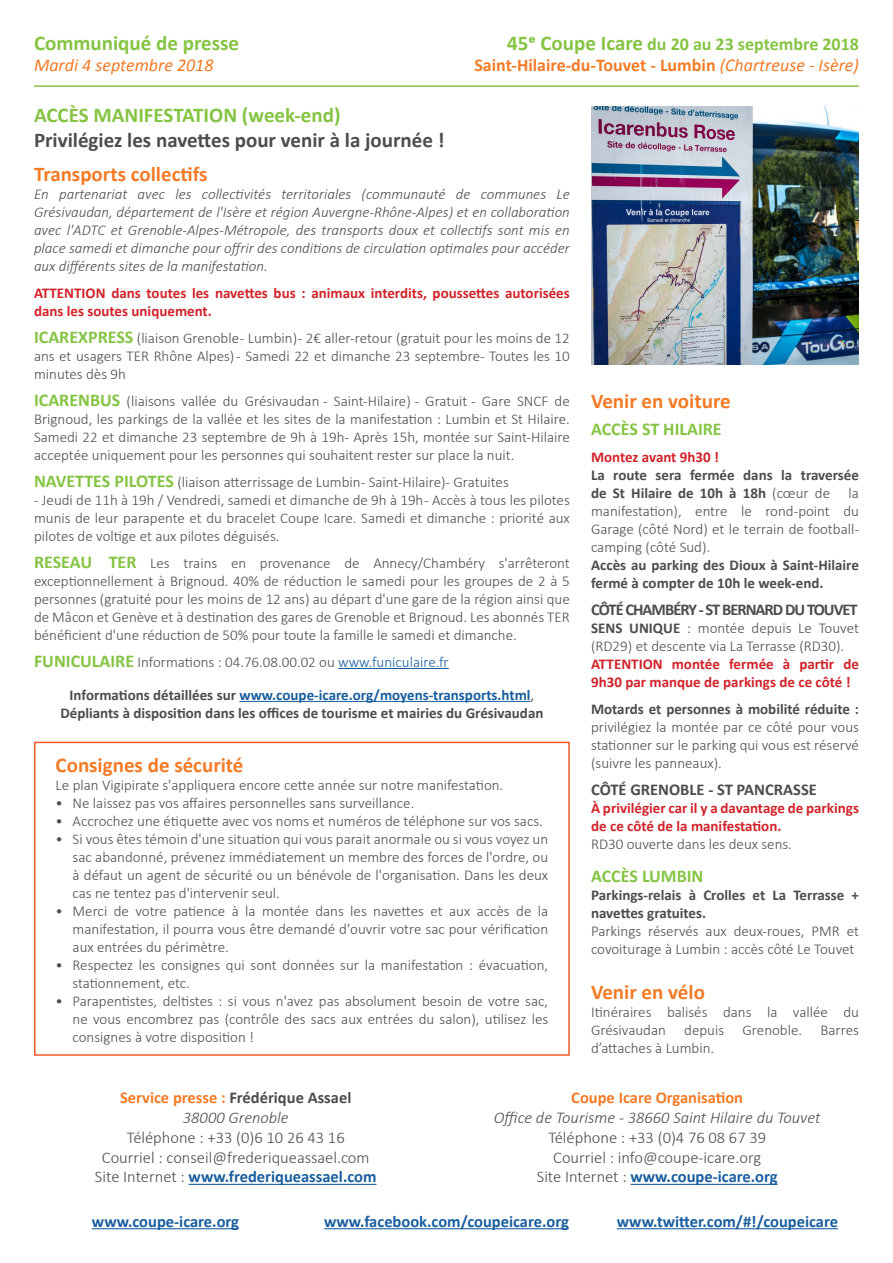
<style>
.page{position:relative;width:893px;height:1263px;background:#fff}
.page>*{position:absolute;margin:0;border:0;box-sizing:border-box;transform-origin:0 0}
.t1{font:700 21px "Calibri";color:#f47b26}
.t2{font:700 21px "Calibri";color:#85c443}
.t3{font:700 21px "Calibri";color:#4b4c4d}
.t4{font:700 18px/21.6px "Calibri";color:#f47b26;text-align:right}
.t5{font:700 18px "Calibri";color:#85c443}
.t6{font:italic 18px "Calibri";color:#f47b26}
.t7{font:300 16.5px/19.8px "Calibri";color:#4b4c4d;text-align:center}
.t8{font:700 16.5px "Calibri";color:#175d9e}
.t9{font:700 16.5px/19.8px "Calibri";color:#4b4c4d;text-align:center}
.t10{font:italic 300 16.5px "Calibri";color:#4b4c4d}
.t11{font:700 16.5px "Calibri";letter-spacing:-.06em;color:#4b4c4d}
.t12{font:700 16.5px "Calibri";color:#f47b26}
.t13{font:300 15px/18px "Calibri";color:#4b4c4d;text-align:justify}
.t14{font:italic 300 15px/18px "Calibri";color:#4b4c4d;text-align:justify}
.t15{font:700 15px/18px "Calibri";color:#d1232a}
.t16{font:700 15px/18px "Calibri";color:#4b4c4d}
.t17{font:700 15px "Calibri";color:#175d9e}
.s1{font-size:21px;color:#85c443}
.s2{color:#85c443}
.s3{font-weight:400;font-style:italic}
.s4{font-weight:700;font-size:18px;color:#85c443}
.s5{color:#175d9e}
.s6{color:#4b4c4d}
.s7{font-weight:300;color:#231f20}
.s8{font-weight:700}
.s9{color:#f47b26}
.s10{font-weight:300;font-style:italic}
.s11{font-weight:700;color:#175d9e}
</style>
<div class="page">
<hr style="left:34px;top:85px;width:825px;height:2px;background:#85c443">
<hr style="left:189px;top:1184px;width:187px;height:1px;background:#175d9e">
<hr style="left:630px;top:1184px;width:148px;height:1px;background:#175d9e">
<hr style="left:92px;top:1228px;width:147px;height:1px;background:#175d9e">
<hr style="left:324px;top:1228px;width:245px;height:1px;background:#175d9e">
<hr style="left:617px;top:1228px;width:221px;height:1px;background:#175d9e">
<hr style="left:338px;top:668px;width:111px;height:1px;background:#175d9e">
<div style="left:34px;top:742px;width:536px;height:314px;border:2px solid #f15a26"></div>
<img style="left:591px;top:106px;width:268px;height:258px">
<hr style="left:239px;top:701px;width:292px;height:1px;background:#175d9e">
<h1 class="t2" style="left:34px;top:28px;width:207px">Communiqué de presse</h1>
<p class="t6" style="left:34px;top:53px;width:181px">Mardi 4 septembre 2018</p>
<p class="t2" style="left:34px;top:100px;width:308px">ACCÈS MANIFESTATION (week-end)</p>
<p class="t3" style="left:34px;top:125px;width:412px">Privilégiez les navettes pour venir à la journée !</p>
<p class="t4" style="left:474px;top:32px;width:386px"><span class="s1">45e Coupe Icare</span> <span class="s2">du 20 au 23 septembre 2018<br></span>Saint-Hilaire-du-Touvet - Lumbin <span class="s3">(Chartreuse - Isère)</span></p>
<p class="t1" style="left:34px;top:159px;width:175px">Transports collectifs</p>
<p class="t14" style="left:34px;top:184px;width:537px">En partenariat avec les collectivités territoriales (communauté de communes Le Grésivaudan, département de l'Isère et région Auvergne-Rhône-Alpes) et en collaboration avec l'ADTC et Grenoble-Alpes-Métropole, des transports doux et collectifs sont mis en place samedi et dimanche pour offrir des conditions de circulation optimales pour accéder aux différents sites de la manifestation.</p>
<p class="t15" style="left:34px;top:283px;width:537px">ATTENTION dans toutes les navettes bus : animaux interdits, poussettes autorisées dans les soutes uniquement.</p>
<p class="t13" style="left:34px;top:328px;width:537px"><span class="s4">ICAREXPRESS</span> (liaison Grenoble - Lumbin) - 2€ aller-retour (gratuit pour les moins de 12 ans et usagers TER Rhône Alpes) - Samedi 22 et dimanche 23 septembre- Toutes les 10 minutes dès 9h</p>
<p class="t13" style="left:34px;top:391px;width:537px"><span class="s4">ICARENBUS</span> (liaisons vallée du Grésivaudan - Saint-Hilaire) - Gratuit - Gare SNCF de Brignoud, les parkings de la vallée et les sites de la manifestation : Lumbin et St Hilaire.<br>Samedi 22 et dimanche 23 septembre de 9h à 19h- Après 15h, montée sur Saint-Hilaire acceptée uniquement pour les personnes qui souhaitent rester sur place la nuit.</p>
<p class="t13" style="left:34px;top:472px;width:476px"><span class="s4">NAVETTES PILOTES</span> (liaison atterrissage de Lumbin- Saint-Hilaire)- Gratuites</p>
<p class="t13" style="left:34px;top:490px;width:537px">- Jeudi de 11h à 19h / Vendredi, samedi et dimanche de 9h à 19h - Accès à tous les pilotes munis de leur parapente et du bracelet Coupe Icare. Samedi et dimanche : priorité aux pilotes de voltige et aux pilotes déguisés.</p>
<p class="t13" style="left:34px;top:553px;width:537px"><span class="s4">RESEAU TER</span> Les trains en provenance de Annecy/Chambéry s'arrêteront exceptionnellement à Brignoud. 40% de réduction le samedi pour les groupes de 2 à 5 personnes (gratuité pour les moins de 12 ans) au départ d'une gare de la région ainsi que de Mâcon et Genève et à destination des gares de Grenoble et Brignoud. Les abonnés TER bénéficient d'une réduction de 50% pour toute la famille le samedi et dimanche.</p>
<p class="t13" style="left:34px;top:652px;width:416px"><span class="s4">FUNICULAIRE</span> Informations : 04.76.08.00.02 ou <span class="s5">www.funiculaire.fr</span></p>
<p class="t17" style="left:70px;top:684px;width:466px"><span class="s6">Informations détaillées sur</span> www.coupe-icare.org/moyens-transports.html<span class="s7">,</span></p>
<p class="t16" style="left:60px;top:703px;width:485px">Dépliants à disposition dans les offices de tourisme et mairies du Grésivaudan</p>
<p class="t1" style="left:56px;top:750px;width:189px">Consignes de sécurité</p>
<p class="t13" style="left:56px;top:775px;width:449px">Le plan Vigipirate s'appliquera encore cette année sur notre manifestation.</p>
<p class="t13" style="left:56px;top:793px;width:360px">• Ne laissez pas vos affaires personnelles sans surveillance.</p>
<p class="t13" style="left:56px;top:811px;width:489px">• Accrochez une étiquette avec vos noms et numéros de téléphone sur vos sacs.</p>
<p class="t13" style="left:73px;top:829px;width:477px;text-indent:-17px">• Si vous êtes témoin d'une situation qui vous parait anormale ou si vous voyez un sac abandonné, prévenez immédiatement un membre des forces de l'ordre, ou à défaut un agent de sécurité ou un bénévole de l'organisation. Dans les deux cas ne tentez pas d'intervenir seul.</p>
<p class="t13" style="left:73px;top:901px;width:477px;text-indent:-17px">• Merci de votre patience à la montée dans les navettes et aux accès de la manifestation, il pourra vous être demandé d'ouvrir votre sac pour vérification aux entrées du périmètre.</p>
<p class="t13" style="left:73px;top:955px;width:477px;text-indent:-17px">• Respectez les consignes qui sont données sur la manifestation : évacuation, stationnement, etc.</p>
<p class="t13" style="left:73px;top:991px;width:477px;text-indent:-17px">• Parapentistes, deltistes : si vous n'avez pas absolument besoin de votre sac, ne vous encombrez pas (contrôle des sacs aux entrées du salon), utilisez les consignes à votre disposition !</p>
<p class="t1" style="left:591px;top:386px;width:141px">Venir en voiture</p>
<p class="t5" style="left:591px;top:416px;width:132px">ACCÈS ST HILAIRE</p>
<p class="t15" style="left:591px;top:447px;width:129px">Montez avant 9h30 !</p>
<p class="t13" style="left:591px;top:465px;width:269px"><span class="s8">La route sera fermée dans la traversée de St Hilaire de 10h à 18h</span> (cœur de la manifestation), entre le rond-point du Garage (côté Nord) et le terrain de football&shy;camping (côté Sud).</p>
<p class="t16" style="left:591px;top:555px;width:269px">Accès au parking des Dioux à Saint-Hilaire fermé à compter de 10h le week-end.</p>
<p class="t11" style="left:591px;top:597px;width:268px">CÔTÉ CHAMBÉRY - ST BERNARD DU TOUVET</p>
<p class="t13" style="left:591px;top:618px;width:269px"><span class="s8">SENS UNIQUE</span> : montée depuis Le Touvet (RD29) et descente via La Terrasse (RD30).</p>
<p class="t15" style="left:591px;top:654px;width:269px">ATTENTION montée fermée à partir de<br>9h30 par manque de parkings de ce côté !</p>
<p class="t13" style="left:591px;top:699px;width:269px"><span class="s8">Motards et personnes à mobilité réduite : </span>privilégiez la montée par ce côté pour vous stationner sur le parking qui vous est réservé (suivre les panneaux).</p>
<p class="t9" style="left:591px;top:779px;width:227px">CÔTÉ GRENOBLE - ST PANCRASSE</p>
<p class="t15" style="left:591px;top:798px;width:269px">À privilégier car il y a davantage de parkings de ce côté de la manifestation.</p>
<p class="t13" style="left:591px;top:834px;width:202px">RD30 ouverte dans les deux sens.</p>
<p class="t5" style="left:591px;top:863px;width:114px">ACCÈS LUMBIN</p>
<p class="t16" style="left:591px;top:885px;width:269px">Parkings-relais à Crolles et La Terrasse + navettes gratuites.</p>
<p class="t13" style="left:591px;top:921px;width:269px">Parkings réservés aux deux-roues, PMR et covoiturage à Lumbin : accès côté Le Touvet</p>
<p class="t1" style="left:591px;top:977px;width:115px">Venir en vélo</p>
<p class="t13" style="left:591px;top:1002px;width:269px">Itinéraires balisés dans la vallée du Grésivaudan depuis Grenoble. Barres d’attaches à Lumbin.</p>
<p class="t9" style="left:120px;top:1087px;width:233px"><span class="s9">Service presse :</span> Frédérique Assael<br><span class="s10">38000 Grenoble</span></p>
<p class="t7" style="left:95px;top:1127px;width:283px">Téléphone : +33 (0)6 10 26 43 16<br>Courriel : conseil@frederiqueassael.com<br>Site Internet : <span class="s11">www.frederiqueassael.com</span></p>
<p class="t12" style="left:571px;top:1086px;width:173px">Coupe Icare Organisation</p>
<p class="t10" style="left:494px;top:1107px;width:328px">Office de Tourisme - 38660 Saint Hilaire du Touvet</p>
<p class="t7" style="left:537px;top:1127px;width:242px">Téléphone : +33 (0)4 76 08 67 39<br>Courriel : info@coupe-icare.org<br>Site Internet : <span class="s11">www.coupe-icare.org</span></p>
<p class="t8" style="left:92px;top:1210px;width:149px">www.coupe-icare.org</p>
<p class="t8" style="left:324px;top:1210px;width:246px">www.facebook.com/coupeicare.org</p>
<p class="t8" style="left:617px;top:1210px;width:223px">www.twitter.com/#!/coupeicare</p>
</div>
